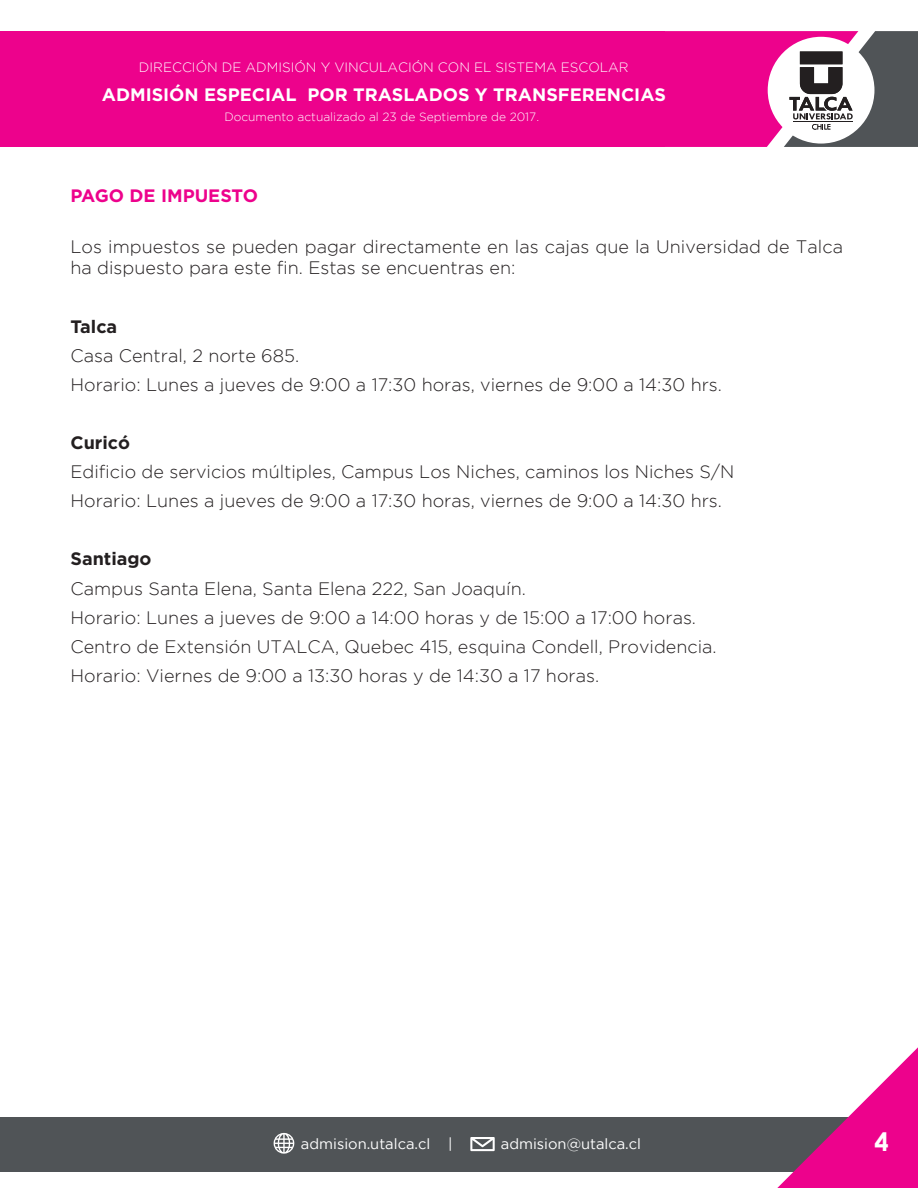
<style>
.page{position:relative;width:918px;height:1188px;background:#fff}
.page>*{position:absolute;margin:0;border:0;box-sizing:border-box;transform-origin:0 0}
.t1{font:700 25.5px "Century Gothic";color:#fff}
.t2{font:300 18px/29.1px "Gotham";color:#231f20}
.t3{font:700 18px "Gotham Pro";color:#fff}
.t4{font:700 18px "Gotham Pro";color:#231f20}
.t5{font:700 18px "Gotham Pro";color:#ed028c}
.t6{font:14.7px "Gotham";color:#fff}
.t7{font:300 13.5px "Gotham";color:#fff}
.t8{font:300 12px "Gotham";color:#fff}
</style>
<div class="page">
<div style="left:0;top:1117px;width:904px;height:55px;background:#505457"></div>
<svg style="left:470px;top:1137px;width:25px;height:14px"></svg>
<svg style="left:274px;top:1133px;width:20px;height:21px"></svg>
<svg style="left:777px;top:1047px;width:141px;height:141px"></svg>
<div style="left:0;top:31px;width:665px;height:115px;background:#ed028c"></div>
<svg style="left:665px;top:31px;width:253px;height:115px"></svg>
<hr style="left:793px;top:121px;width:59px;height:1px;background:#231f20">
<p class="t7" style="left:139px;top:59px;width:491px">DIRECCIÓN DE ADMISIÓN Y VINCULACIÓN CON EL SISTEMA ESCOLAR</p>
<p class="t3" style="left:102px;top:84px;width:566px">ADMISIÓN ESPECIAL POR TRASLADOS Y TRANSFERENCIAS</p>
<p class="t8" style="left:224px;top:110px;width:316px">Documento actualizado al 23 de Septiembre de 2017.</p>
<p class="t5" style="left:70px;top:185px;width:189px">PAGO DE IMPUESTO</p>
<p class="t2" style="left:70px;top:235px;width:774px;line-height:21.6px">Los impuestos se pueden pagar directamente en las cajas que la Universidad de Talca ha dispuesto para este fin. Estas se encuentras en:</p>
<p class="t4" style="left:70px;top:316px;width:48px">Talca</p>
<p class="t2" style="left:70px;top:341px;width:653px">Casa Central, 2 norte 685.<br>Horario: Lunes a jueves de 9:00 a 17:30 horas, viernes de 9:00 a 14:30 hrs.</p>
<p class="t4" style="left:70px;top:432px;width:61px">Curicó</p>
<p class="t2" style="left:70px;top:457px;width:665px">Edificio de servicios múltiples, Campus Los Niches, caminos los Niches S/N<br>Horario: Lunes a jueves de 9:00 a 17:30 horas, viernes de 9:00 a 14:30 hrs.</p>
<p class="t4" style="left:70px;top:549px;width:83px">Santiago</p>
<p class="t2" style="left:70px;top:573px;width:648px">Campus Santa Elena, Santa Elena 222, San Joaquín.<br>Horario: Lunes a jueves de 9:00 a 14:00 horas y de 15:00 a 17:00 horas.<br>Centro de Extensión UTALCA, Quebec 415, esquina Condell, Providencia.<br>Horario: Viernes de 9:00 a 13:30 horas y de 14:30 a 17 horas.</p>
<p class="t6" style="left:301px;top:1136px;width:153px">admision.utalca.cl |</p>
<p class="t6" style="left:501px;top:1136px;width:142px">admision@utalca.cl</p>
<h1 class="t1" style="left:875px;top:1123px;width:16px">4</h1>
</div>
